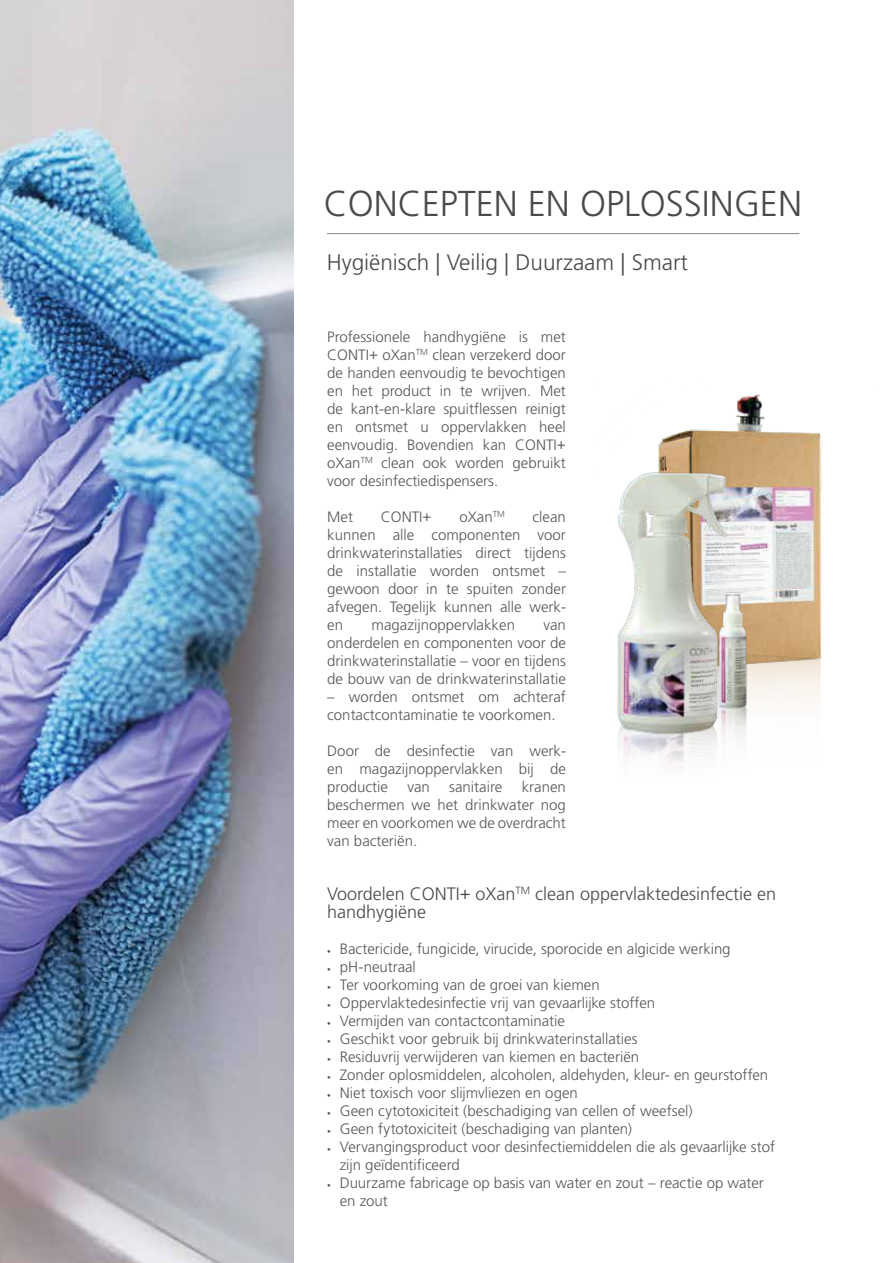
<style>
.page{position:relative;width:893px;height:1263px;background:#fff}
.page>*{position:absolute;margin:0;border:0;box-sizing:border-box;transform-origin:0 0}
.t1{font:300 36px "Frutiger LT Pro";color:#4a4a49}
.t2{font:300 22.5px "Frutiger LT Pro";color:#4a4a49}
.t3{font:300 18px/18px "Frutiger LT Pro";color:#4a4a49}
.t4{font:300 15px/18px "Frutiger LT Pro";color:#575756;text-align:justify}
.s1{font-size:7.5px}
</style>
<div class="page">
<img style="left:0;top:0;width:293px;height:1263px">
<img style="left:658px;top:394px;width:164px;height:218px">
<img style="left:763px;top:612px;width:58px;height:94px">
<img style="left:749px;top:570px;width:14px;height:119px">
<img style="left:624px;top:753px;width:75px;height:15px">
<img style="left:617px;top:454px;width:132px;height:299px">
<img style="left:699px;top:689px;width:64px;height:67px">
<hr style="left:327px;top:233px;width:472px;height:1px;background:#878786">
<h1 class="t1" style="left:324px;top:186px;width:480px">CONCEPTEN EN OPLOSSINGEN</h1>
<h2 class="t2" style="left:327px;top:251px;width:363px">Hygiënisch | Veilig | Duurzaam | Smart</h2>
<p class="t4" style="left:327px;top:329px;width:240px">Professionele handhygiëne is met CONTI+ oXan<sup>TM</sup> clean verzekerd door de handen eenvoudig te bevochtigen en het product in te wrijven. Met de kant-en-klare spuitflessen reinigt en ontsmet u oppervlakken heel eenvoudig. Bovendien kan CONTI+ oXan<sup>TM</sup> clean ook worden gebruikt voor desinfectiedispensers.</p>
<p class="t4" style="left:327px;top:509px;width:27px">Met</p>
<p class="t4" style="left:381px;top:509px;width:52px">CONTI+</p>
<p class="t4" style="left:459px;top:509px;width:47px">oXan<sup>TM</sup></p>
<p class="t4" style="left:327px;top:509px;width:240px;text-indent:205px">clean kunnen alle componenten voor drinkwaterinstallaties direct tijdens de installatie worden ontsmet – gewoon door in te spuiten zonder afvegen. Tegelijk kunnen alle werk&shy;en</p>
<p class="t4" style="left:372px;top:617px;width:145px">magazijnoppervlakken</p>
<p class="t4" style="left:327px;top:617px;width:240px;text-indent:216px">van onderdelen en componenten voor de drinkwaterinstallatie – voor en tijdens de bouw van de drinkwaterinstallatie</p>
<p class="t4" style="left:327px;top:689px;width:240px">– worden ontsmet om achteraf contactcontaminatie te voorkomen.</p>
<p class="t4" style="left:327px;top:743px;width:240px">Door de desinfectie van werk&shy;en magazijnoppervlakken bij de productie</p>
<p class="t4" style="left:327px;top:779px;width:240px;text-indent:194px">kranen beschermen we het drinkwater nog meer en voorkomen we de overdracht van bacteriën.</p>
<p class="t4" style="left:407px;top:779px;width:24px">van</p>
<p class="t4" style="left:449px;top:779px;width:55px">sanitaire</p>
<p class="t3" style="left:327px;top:886px;width:451px">Voordelen CONTI+ oXan<sup>TM</sup> clean oppervlaktedesinfectie en handhygiëne</p>
<p class="t4" style="left:327px;top:941px;width:405px"><span class="s1">•</span> Bactericide, fungicide, virucide, sporocide en algicide werking</p>
<p class="t4" style="left:327px;top:959px;width:90px"><span class="s1">•</span> pH-neutraal</p>
<p class="t4" style="left:327px;top:977px;width:274px"><span class="s1">•</span> Ter voorkoming van de groei van kiemen</p>
<p class="t4" style="left:327px;top:995px;width:330px"><span class="s1">•</span> Oppervlaktedesinfectie vrij van gevaarlijke stoffen</p>
<p class="t4" style="left:327px;top:1013px;width:239px"><span class="s1">•</span> Vermijden van contactcontaminatie</p>
<p class="t4" style="left:327px;top:1031px;width:312px"><span class="s1">•</span> Geschikt voor gebruik bij drinkwaterinstallaties</p>
<p class="t4" style="left:327px;top:1049px;width:314px"><span class="s1">•</span> Residuvrij verwijderen van kiemen en bacteriën</p>
<p class="t4" style="left:327px;top:1067px;width:443px"><span class="s1">•</span> Zonder oplosmiddelen, alcoholen, aldehyden, kleur- en geurstoffen</p>
<p class="t4" style="left:327px;top:1085px;width:252px"><span class="s1">•</span> Niet toxisch voor slijmvliezen en ogen</p>
<p class="t4" style="left:327px;top:1103px;width:367px"><span class="s1">•</span> Geen cytotoxiciteit (beschadiging van cellen of weefsel)</p>
<p class="t4" style="left:327px;top:1121px;width:306px"><span class="s1">•</span> Geen fytotoxiciteit (beschadiging van planten)</p>
<p class="t4" style="left:340px;top:1139px;width:437px;text-indent:-13px"><span class="s1">•</span> Vervangingsproduct voor desinfectiemiddelen die als gevaarlijke stof zijn geïdentificeerd</p>
<p class="t4" style="left:340px;top:1175px;width:426px;text-indent:-13px"><span class="s1">•</span> Duurzame fabricage op basis van water en zout – reactie op water en zout</p>
</div>
